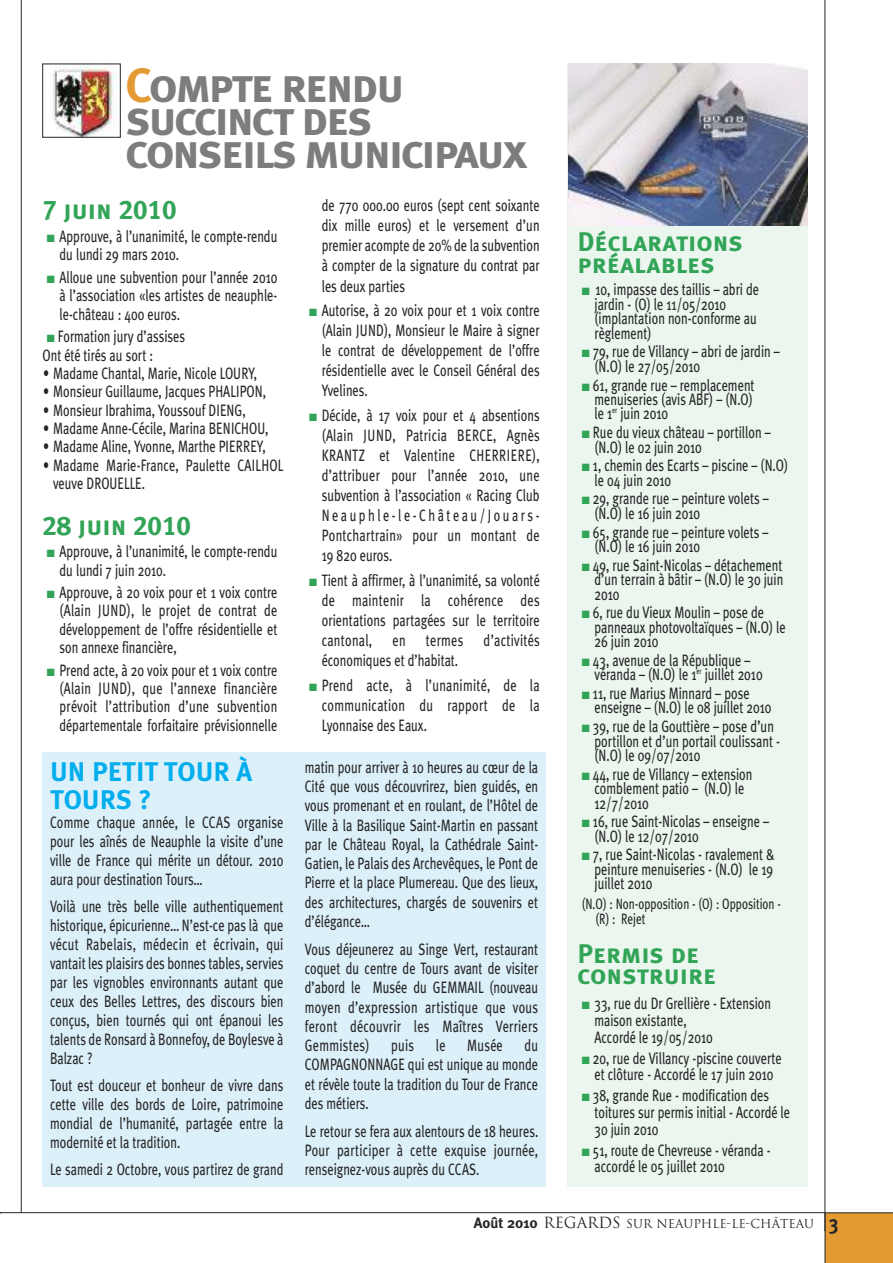
<style>
.page{position:relative;width:893px;height:1263px;background:#fff}
.page>*{position:absolute;margin:0;border:0;box-sizing:border-box;transform-origin:0 0}
.t1{font:48px "Meta Plus Bold Caps";letter-spacing:-.055em;color:#7d7d7d}
.t2{font:27px/21.1px "Meta Plus Bold Caps";color:#32a457}
.t3{font:27px/27.9px "Meta Plus Bold Caps";color:#00aded}
.t4{font:16.5px/14.4px "Meta Plus";color:#272627;scale:.75 1}
.t5{font:15px/15.1px "Meta Plus";color:#272627;scale:.75 1}
.t6{font:12px "Trajan";color:#272627}
.s1{color:#e39a33}
.s2{color:#32a457}
.s3{font-family:"Meta Plus";font-weight:700;font-size:15px}
.s4{font-size:15px}
.s5{font-family:"Meta Plus";font-weight:700;font-size:21px}
</style>
<div class="page">
<div style="left:825px;top:1212px;width:68px;height:51px;background:#e39a33"></div>
<hr style="left:0;top:1212px;width:825px;height:1px;background:#272627">
<hr style="left:21px;top:0;width:1px;height:1213px;background:#272627">
<hr style="left:825px;top:0;width:1px;height:1231px;background:#272627">
<div style="left:567px;top:64px;width:241px;height:1122px;background:#eaf6ee"></div>
<img style="left:568px;top:64px;width:240px;height:162px">
<img style="left:53px;top:66px;width:64px;height:69px">
<div style="left:43px;top:752px;width:503px;height:434px;background:#dcf0f9"></div>
<h1 class="t1" style="left:125px;top:57px;width:281px"><span class="s1">C</span>ompte rendu</h1>
<h1 class="t1" style="left:125px;top:90px;width:249px">succinct des</h1>
<h1 class="t1" style="left:125px;top:123px;width:404px">conseils municipaux</h1>
<h2 class="t2" style="left:43px;top:199px;width:135px">7 juin 2010</h2>
<p class="t4" style="left:60px;top:227px;width:292px;line-height:18.3px;text-indent:-13px"><span class="s2">■</span> Approuve, à l’unanimité, le compte-rendu du lundi 29 mars 2010.</p>
<p class="t4" style="left:60px;top:268px;width:292px;line-height:18.3px;text-align:justify;text-indent:-13px"><span class="s2">■</span> Alloue une subvention pour l’année 2010 à l’association «les artistes de neauphle&shy;le-château : 400 euros.</p>
<p class="t4" style="left:43px;top:327px;width:192px;line-height:18.3px"><span class="s2">■</span> Formation jury d’assises<br>Ont été tirés au sort :</p>
<p class="t4" style="left:43px;top:366px;width:287px">• Madame Chantal, Marie, Nicole LOURY,</p>
<p class="t4" style="left:43px;top:384px;width:299px">• Monsieur Guillaume, Jacques PHALIPON,</p>
<p class="t4" style="left:43px;top:403px;width:271px">• Monsieur Ibrahima, Youssouf DIENG,</p>
<p class="t4" style="left:43px;top:421px;width:302px">• Madame Anne-Cécile, Marina BENICHOU,</p>
<p class="t4" style="left:43px;top:439px;width:298px">• Madame Aline, Yvonne, Marthe PIERREY,</p>
<p class="t4" style="left:53px;top:456px;width:309px;line-height:18.3px;text-indent:-10px">• Madame Marie-France, Paulette CAILHOL veuve DROUELLE.</p>
<h2 class="t2" style="left:43px;top:515px;width:150px">28 juin 2010</h2>
<p class="t4" style="left:60px;top:542px;width:292px;line-height:18.3px;text-indent:-13px"><span class="s2">■</span> Approuve, à l’unanimité, le compte-rendu du lundi 7 juin 2010.</p>
<p class="t4" style="left:60px;top:583px;width:292px;line-height:18.3px;text-align:justify;text-indent:-13px"><span class="s2">■</span> Approuve, à 20 voix pour et 1 voix contre (Alain JUND), le projet de contrat de développement de l’offre résidentielle et son annexe financière,</p>
<p class="t4" style="left:60px;top:661px;width:292px;line-height:18.3px;text-align:justify;text-indent:-13px"><span class="s2">■</span> Prend acte, à 20 voix pour et 1 voix contre (Alain JUND), que l’annexe financière prévoit l’attribution d’une subvention départementale forfaitaire prévisionnelle</p>
<p class="t4" style="left:322px;top:195px;width:292px;line-height:20.1px;text-align:justify">de 770 000.00 euros (sept cent soixante dix mille euros) et le versement d’un premier acompte de 20% de la subvention à compter de la signature du contrat par les deux parties</p>
<p class="t4" style="left:322px;top:300px;width:292px;line-height:20.1px;text-align:justify;text-indent:-13px"><span class="s2">■</span> Autorise, à 20 voix pour et 1 voix contre (Alain JUND), Monsieur le Maire à signer le contrat de développement de l’offre résidentielle avec le Conseil Général des Yvelines.</p>
<p class="t4" style="left:322px;top:405px;width:292px;line-height:20.1px;text-align:justify;text-indent:-13px"><span class="s2">■</span> Décide, à 17 voix pour et 4 absentions (Alain JUND, Patricia BERCE, Agnès KRANTZ et Valentine CHERRIERE), d’attribuer pour l’année 2010, une subvention à l’association « Racing Club Neauphle-le-Château/Jouars-Pontchartrain» pour un montant de 19 820 euros.</p>
<p class="t4" style="left:322px;top:570px;width:292px;line-height:20.1px;text-align:justify;text-indent:-13px"><span class="s2">■</span> Tient à affirmer, à l’unanimité, sa volonté de maintenir la cohérence des orientations partagées sur le territoire cantonal, en termes d’activités économiques et d’habitat.</p>
<p class="t4" style="left:322px;top:675px;width:292px;line-height:20.1px;text-align:justify;text-indent:-13px"><span class="s2">■</span> Prend acte, à l’unanimité, de la communication du rapport de la Lyonnaise des Eaux.</p>
<h2 class="t3" style="left:50px;top:758px;width:204px">UN PETIT TOUR À<br>TOURS ?</h2>
<p class="t4" style="left:50px;top:813px;width:313px;line-height:18.9px;text-align:justify">Comme chaque année, le CCAS organise pour les aînés de Neauphle la visite d’une ville de France qui mérite un détour. 2010 aura pour destination Tours…</p>
<p class="t4" style="left:50px;top:897px;width:313px;line-height:18.9px;text-align:justify">Voilà une très belle ville authentiquement historique, épicurienne… N’est-ce pas là que vécut Rabelais, médecin et écrivain, qui vantait les plaisirs des bonnes tables, servies par les vignobles environnants autant que ceux des Belles Lettres, des discours bien conçus, bien tournés qui ont épanoui les talents de Ronsard à Bonnefoy, de Boylesve à Balzac ?</p>
<p class="t4" style="left:50px;top:1076px;width:313px;line-height:18.9px;text-align:justify">Tout est douceur et bonheur de vivre dans cette ville des bords de Loire, patrimoine mondial de l’humanité, partagée entre la modernité et la tradition.</p>
<p class="t4" style="left:50px;top:1162px;width:313px">Le samedi 2 Octobre, vous partirez de grand</p>
<p class="t4" style="left:305px;top:757px;width:313px;line-height:19.4px;text-align:justify">matin pour arriver à 10 heures au cœur de la Cité que vous découvrirez, bien guidés, en vous promenant et en roulant, de l’Hôtel de Ville à la Basilique Saint-Martin en passant par le Château Royal, la Cathédrale Saint-Gatien, le Palais des Archevêques, le Pont de Pierre et la place Plumereau. Que des lieux, des architectures, chargés de souvenirs et d’élégance…</p>
<p class="t4" style="left:305px;top:939px;width:313px;line-height:19.4px;text-align:justify">Vous déjeunerez au Singe Vert, restaurant coquet du centre de Tours avant de visiter d’abord le Musée du GEMMAIL (nouveau moyen d’expression artistique que vous feront découvrir les Maîtres Verriers Gemmistes)</p>
<p class="t4" style="left:391px;top:1038px;width:32px">puis</p>
<p class="t4" style="left:436px;top:1038px;width:15px">le</p>
<p class="t4" style="left:467px;top:1038px;width:49px">Musée</p>
<p class="t4" style="left:305px;top:1036px;width:313px;line-height:19.4px;text-align:justify;text-indent:220px">du COMPAGNONNAGE qui est unique au monde et révèle toute la tradition du Tour de France des métiers.</p>
<p class="t4" style="left:305px;top:1121px;width:313px;line-height:19.4px;text-align:justify">Le retour se fera aux alentours de 18 heures.<br>Pour participer à cette exquise journée, renseignez-vous auprès du CCAS.</p>
<h2 class="t2" style="left:577px;top:231px;width:167px">Déclarations préalables</h2>
<p class="t4" style="left:594px;top:283px;width:221px;text-indent:-13px"><span class="s2">■</span> 10, impasse des taillis – abri de jardin - (O) le 11/05/2010 (implantation non-conforme au règlement)</p>
<p class="t4" style="left:594px;top:345px;width:249px;text-indent:-13px"><span class="s2">■</span> 79, rue de Villancy – abri de jardin – (N.O) le 27/05/2010</p>
<p class="t4" style="left:594px;top:378px;width:215px;text-align:justify;text-indent:-13px"><span class="s2">■</span> 61, grande rue – remplacement menuiseries (avis ABF) – (N.O) le 1<sup>er</sup> juin 2010</p>
<p class="t4" style="left:594px;top:425px;width:236px;text-indent:-13px"><span class="s2">■</span> Rue du vieux château – portillon – (N.O) le 02 juin 2010</p>
<p class="t4" style="left:594px;top:458px;width:260px;text-indent:-13px"><span class="s2">■</span> 1, chemin des Ecarts – piscine – (N.O) le 04 juin 2010</p>
<p class="t4" style="left:594px;top:491px;width:234px;text-indent:-13px"><span class="s2">■</span> 29, grande rue – peinture volets – (N.O) le 16 juin 2010</p>
<p class="t4" style="left:594px;top:525px;width:234px;text-indent:-13px"><span class="s2">■</span> 65, grande rue – peinture volets – (N.O) le 16 juin 2010</p>
<p class="t4" style="left:594px;top:558px;width:253px;text-align:justify;text-indent:-13px"><span class="s2">■</span> 49, rue Saint-Nicolas – détachement d’un terrain à bâtir – (N.O) le 30 juin 2010</p>
<p class="t4" style="left:594px;top:605px;width:256px;text-indent:-13px"><span class="s2">■</span> 6, rue du Vieux Moulin – pose de panneaux photovoltaïques – (N.O) le<br>26 juin 2010</p>
<p class="t4" style="left:594px;top:653px;width:226px;text-indent:-13px"><span class="s2">■</span> 43, avenue de la République – véranda – (N.O) le 1<sup>er</sup> juillet 2010</p>
<p class="t4" style="left:594px;top:686px;width:238px;text-indent:-13px"><span class="s2">■</span> 11, rue Marius Minnard – pose enseigne – (N.O) le 08 juillet 2010</p>
<p class="t4" style="left:594px;top:719px;width:249px;text-indent:-13px"><span class="s2">■</span> 39, rue de la Gouttière – pose d’un portillon et d’un portail coulissant - (N.O) le 09/07/2010</p>
<p class="t4" style="left:594px;top:767px;width:212px;text-indent:-13px"><span class="s2">■</span> 44, rue de Villancy – extension comblement patio – (N.O) le<br>12/7/2010</p>
<p class="t4" style="left:594px;top:814px;width:234px;text-indent:-13px"><span class="s2">■</span> 16, rue Saint-Nicolas – enseigne – (N.O) le 12/07/2010</p>
<p class="t4" style="left:594px;top:847px;width:242px;text-align:justify;text-indent:-13px"><span class="s2">■</span> 7, rue Saint-Nicolas - ravalement &amp; peinture menuiseries - (N.O) le 19 juillet 2010</p>
<p class="t5" style="left:595px;top:896px;width:249px;text-indent:-14px">(N.O) : Non-opposition - (O) : Opposition - (R) : Rejet</p>
<h2 class="t2" style="left:577px;top:943px;width:140px">Permis de construire</h2>
<p class="t4" style="left:594px;top:995px;width:237px;line-height:16.6px;text-indent:-13px"><span class="s2">■</span> 33, rue du Dr Grellière - Extension maison existante,<br>Accordé le 19/05/2010</p>
<p class="t4" style="left:582px;top:1050px;width:268px;line-height:16.6px;text-align:center"><span class="s2">■</span> 20, rue de Villancy -piscine couverte et clôture - Accordé le 17 juin 2010</p>
<p class="t4" style="left:594px;top:1087px;width:262px;line-height:16.6px;text-indent:-13px"><span class="s2">■</span> 38, grande Rue - modification des toitures sur permis initial - Accordé le<br>30 juin 2010</p>
<p class="t4" style="left:594px;top:1142px;width:236px;line-height:16.6px;text-indent:-13px"><span class="s2">■</span> 51, route de Chevreuse - véranda - accordé le 05 juillet 2010</p>
<p class="t6" style="left:474px;top:1217px;width:366px"><span class="s3">Août 2010</span> <span class="s4">REGARDS</span> SUR NEAUPHLE-LE-CHÂTEAU <span class="s5">3</span></p>
</div>
